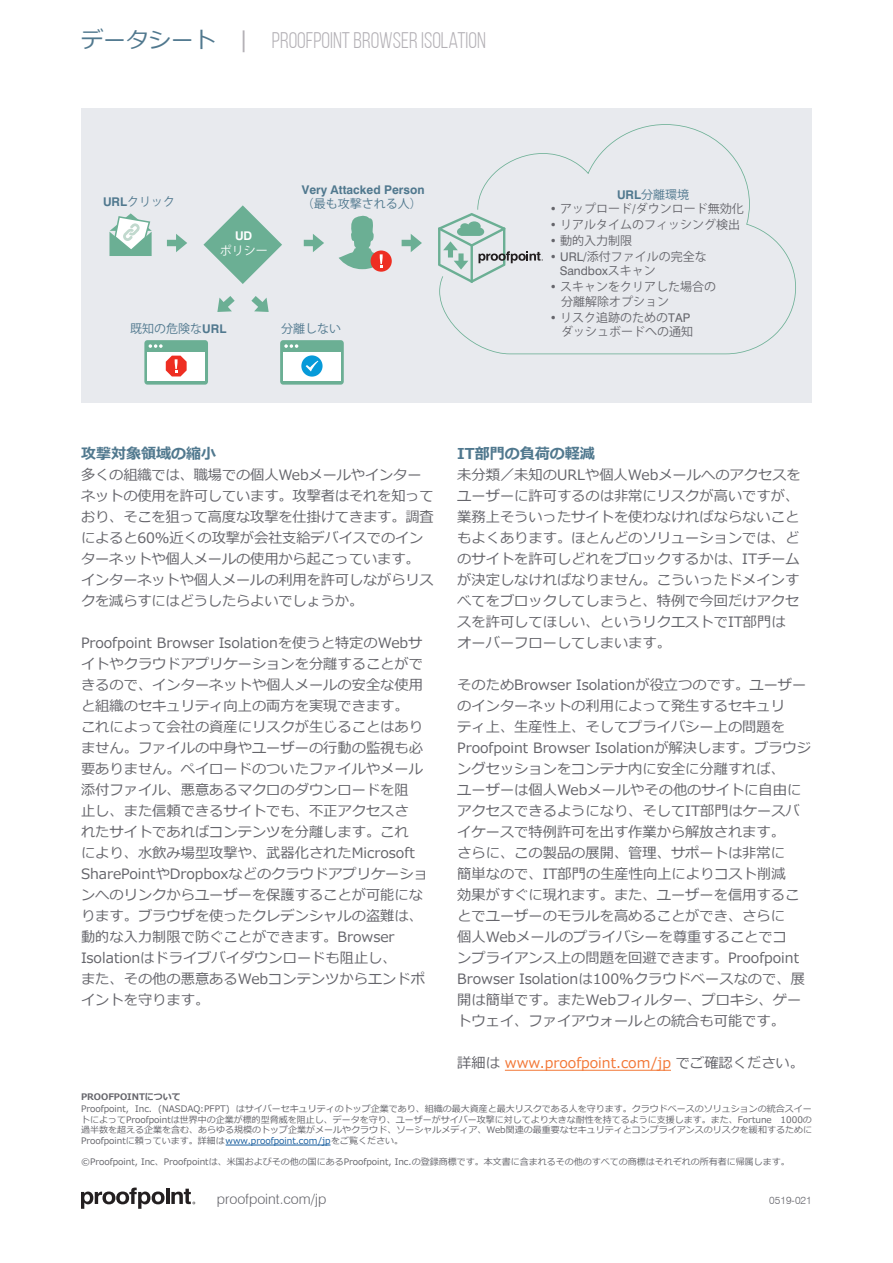
<style>
.page{position:relative;width:893px;height:1263px;background:#fff}
.page>*{position:absolute;margin:0;border:0;box-sizing:border-box;transform-origin:0 0}
.t1{font:22.5px "Bebas Neue";color:#b3b0b5}
.t2{font:700 15px "Meiryo";color:#50788e}
.t3{font:14.25px/21px "Meiryo";color:#65656b}
.t4{font:14.25px "Meiryo";color:#f37736}
.t5{font:300 14.25px "Swiss 721 BT";color:#65656b}
.t6{font:12px/14.4px "Koz Go Pr 6 N Regular 90 msp RKSJ H";color:#65656b}
.t7{font:12px "Koz Go Pr 6 N Regular 90 msp RKSJ H";color:#50788e}
.t8{font:700 12px "Swiss 721 BT";color:#50788e}
.t9{font:12px "Swiss 721 BT";color:#65656b}
.t10{font:12px "Koz Go Pr 6 N Regular 90 msp RKSJ H";color:#fff}
.t11{font:700 12px "Swiss 721 BT";color:#fff}
.t12{font:300 10.5px "Swiss 721 BT";color:#65656b}
.t13{font:9px/10.5px "Meiryo";color:#65656b;text-align:justify}
.t14{font:700 9px "Meiryo";color:#65656b}
.s1{font-family:"Meiryo";color:#50788e}
.s2{font-family:"Meiryo"}
.s3{font-family:"Swiss 721 BT";font-weight:700}
.s4{font-family:"Swiss 721 BT"}
.s5{font-family:"Koz Go Pr 6 N Regular 90 msp RKSJ H"}
.s6{color:#65656b}
.s7{color:#175d9e}
</style>
<div class="page">
<svg style="left:81px;top:1187px;width:114px;height:22px"></svg>
<hr style="left:505px;top:1070px;width:166px;height:1px;background:#f37736">
<div style="left:81px;top:108px;width:731px;height:295px;background:#e8eaee"></div>
<div style="left:144px;top:340px;width:64px;height:45px;background:#6baf94;border-radius:3px"></div>
<div style="left:148px;top:352px;width:57px;height:28px;background:#fff"></div>
<svg style="left:149px;top:344px;width:14px;height:4px"></svg>
<svg style="left:165px;top:356px;width:22px;height:20px"></svg>
<div style="left:280px;top:340px;width:64px;height:45px;background:#6baf94;border-radius:3px"></div>
<div style="left:283px;top:352px;width:58px;height:28px;background:#fff"></div>
<svg style="left:284px;top:344px;width:14px;height:4px"></svg>
<svg style="left:301px;top:355px;width:22px;height:22px"></svg>
<svg style="left:301px;top:361px;width:17px;height:10px"></svg>
<svg style="left:203px;top:205px;width:79px;height:79px"></svg>
<svg style="left:109px;top:213px;width:43px;height:43px"></svg>
<svg style="left:371px;top:250px;width:21px;height:22px"></svg>
<svg style="left:338px;top:215px;width:53px;height:54px"></svg>
<svg style="left:167px;top:234px;width:20px;height:18px"></svg>
<svg style="left:304px;top:234px;width:20px;height:18px"></svg>
<svg style="left:402px;top:234px;width:20px;height:18px"></svg>
<svg style="left:251px;top:296px;width:18px;height:16px"></svg>
<svg style="left:217px;top:296px;width:18px;height:16px"></svg>
<svg style="left:439px;top:124px;width:357px;height:230px"></svg>
<hr style="left:226px;top:1145px;width:105px;height:1px;background:#175d9e">
<h1 class="t1" style="left:81px;top:28px;width:406px"><span class="s1">データシート</span> <span class="s2">|</span> PROOFPOINT BROWSER ISOLATION</h1>
<p class="t7" style="left:103px;top:194px;width:74px"><span class="s3">URL</span>クリック</p>
<p class="t11" style="left:235px;top:229px;width:19px">UD</p>
<p class="t10" style="left:220px;top:243px;width:49px">ポリシー</p>
<p class="t8" style="left:302px;top:182px;width:124px">Very Attacked Person</p>
<p class="t7" style="left:302px;top:197px;width:121px">（最も攻撃される人）</p>
<p class="t7" style="left:130px;top:322px;width:98px">既知の危険な<span class="s3">URL</span></p>
<p class="t7" style="left:281px;top:322px;width:61px">分離しない</p>
<p class="t7" style="left:617px;top:188px;width:74px"><span class="s3">URL</span>分離環境</p>
<p class="t6" style="left:550px;top:202px;width:195px"><span class="s4">•</span> アップロード<span class="s4">/</span>ダウンロード無効化</p>
<p class="t6" style="left:550px;top:218px;width:192px"><span class="s4">•</span> リアルタイムのフィッシング検出</p>
<p class="t6" style="left:550px;top:234px;width:84px"><span class="s4">•</span> 動的入力制限</p>
<p class="t6" style="left:550px;top:250px;width:158px"><span class="s4">• URL/</span>添付ファイルの完全な</p>
<p class="t9" style="left:560px;top:264px;width:98px">Sandbox<span class="s5">スキャン</span></p>
<p class="t6" style="left:561px;top:280px;width:157px;text-indent:-11px"><span class="s4">•</span> スキャンをクリアした場合の分離解除オプション</p>
<p class="t6" style="left:550px;top:310px;width:145px;text-align:right"><span class="s4">•</span> リスク追跡のための<span class="s4">TAP</span>ダッシュボードへの通知</p>
<p class="t2" style="left:81px;top:443px;width:136px">攻撃対象領域の縮小</p>
<p class="t3" style="left:81px;top:465px;width:354px">多くの組織では、職場での個人Webメールやインターネットの使用を許可しています。攻撃者はそれを知っており、そこを狙って高度な攻撃を仕掛けてきます。調査によると60%近くの攻撃が会社支給デバイスでのインターネットや個人メールの使用から起こっています。インターネットや個人メールの利用を許可しながらリスクを減らすにはどうしたらよいでしょうか。</p>
<p class="t3" style="left:81px;top:633px;width:349px">Proofpoint Browser Isolationを使うと特定のWebサイトやクラウドアプリケーションを分離することができるので、インターネットや個人メールの安全な使用と組織のセキュリティ向上の両方を実現できます。<br>これによって会社の資産にリスクが生じることはありません。ファイルの中身やユーザーの行動の監視も必要ありません。ペイロードのついたファイルやメール添付ファイル、悪意あるマクロのダウンロードを阻<br>止し、また信頼できるサイトでも、不正アクセスさ<br>れたサイトであればコンテンツを分離します。これ<br>により、水飲み場型攻撃や、武器化されたMicrosoft<br>SharePointやDropboxなどのクラウドアプリケーションへのリンクからユーザーを保護することが可能になります。ブラウザを使ったクレデンシャルの盗難は、動的な入力制限で防ぐことができます。Browser<br>Isolationはドライブバイダウンロードも阻止し、<br>また、その他の悪意あるWebコンテンツからエンドポイントを守ります。</p>
<p class="t2" style="left:457px;top:443px;width:139px">IT部門の負荷の軽減</p>
<p class="t3" style="left:457px;top:465px;width:345px">未分類／未知のURLや個人Webメールへのアクセスをユーザーに許可するのは非常にリスクが高いですが、業務上そういったサイトを使わなければならないこともよくあります。ほとんどのソリューションでは、どのサイトを許可しどれをブロックするかは、ITチームが決定しなければなりません。こういったドメインすべてをブロックしてしまうと、特例で今回だけアクセスを許可してほしい、というリクエストでIT部門はオーバーフローしてしまいます。</p>
<p class="t3" style="left:457px;top:675px;width:355px">そのためBrowser Isolationが役立つのです。ユーザーのインターネットの利用によって発生するセキュリ<br>ティ上、生産性上、そしてプライバシー上の問題を<br>Proofpoint Browser Isolationが解決します。ブラウジングセッションをコンテナ内に安全に分離すれば、<br>ユーザーは個人Webメールやその他のサイトに自由にアクセスできるようになり、そしてIT部門はケースバイケースで特例許可を出す作業から解放されます。<br>さらに、この製品の展開、管理、サポートは非常に<br>簡単なので、IT部門の生産性向上によりコスト削減<br>効果がすぐに現れます。また、ユーザーを信用することでユーザーのモラルを高めることができ、さらに<br>個人Webメールのプライバシーを尊重することでコ<br>ンプライアンス上の問題を回避できます。Proofpoint<br>Browser Isolationは100%クラウドベースなので、展開は簡単です。またWebフィルター、プロキシ、ゲートウェイ、ファイアウォールとの統合も可能です。</p>
<p class="t4" style="left:457px;top:1053px;width:348px"><span class="s6">詳細は</span> www.proofpoint.com/jp <span class="s6">でご確認ください。</span></p>
<p class="t14" style="left:81px;top:1090px;width:101px">PROOFPOINTについて</p>
<p class="t13" style="left:81px;top:1104px;width:732px">Proofpoint, Inc. (NASDAQ:PFPT) はサイバーセキュリティのトップ企業であり、組織の最大資産と最大リスクである人を守ります。クラウドベースのソリュションの統合スイートによってProofpointは世界中の企業が標的型脅威を阻止し、データを守り、ユーザーがサイバー攻撃に対してより大きな耐性を持てるように支援します。また、Fortune 1000の過半数を超える企業を含む、あらゆる規模のトップ企業がメールやクラウド、ソーシャルメディア、Web関連の最重要なセキュリティとコンプライアンスのリスクを緩和するためにProofpointに頼っています。詳細は <span class="s7">www.proofpoint.com/jp</span> をご覧ください。</p>
<p class="t13" style="left:81px;top:1157px;width:710px">©Proofpoint, Inc、Proofpointは、米国およびその他の国にあるProofpoint, Inc.の登録商標です。本文書に含まれるその他のすべての商標はそれぞれの所有者に帰属します。</p>
<p class="t5" style="left:217px;top:1190px;width:111px">proofpoint.com/jp</p>
<p class="t12" style="left:769px;top:1194px;width:44px">0519-021</p>
</div>
